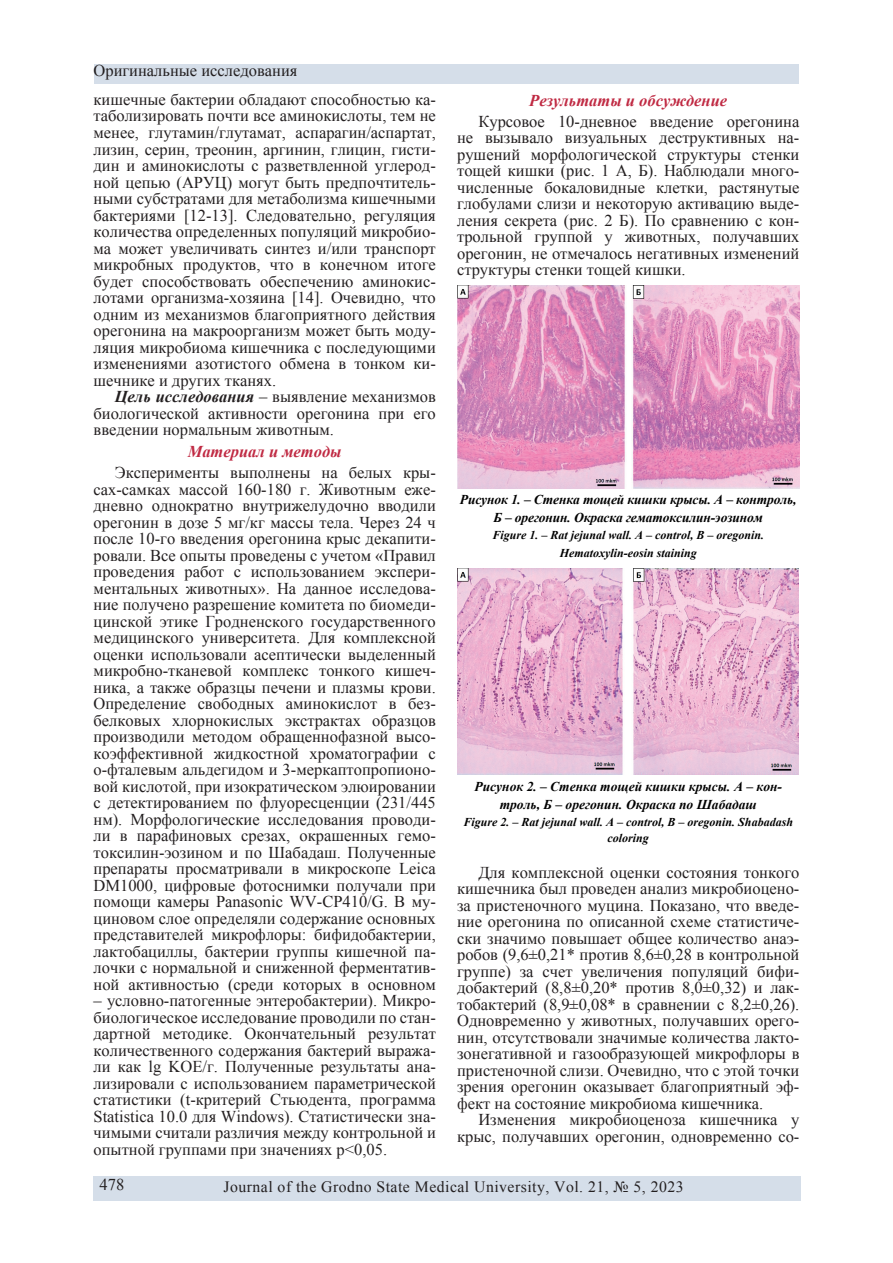
<style>
.page{position:relative;width:893px;height:1263px;background:#fff}
.page>*{position:absolute;margin:0;border:0;box-sizing:border-box;transform-origin:0 0}
.t1{font:16.5px/16.5px "Times New Roman";color:#231f20;text-align:justify}
.t2{font:italic 700 16.5px "Times New Roman";color:#c02a43}
.t3{font:15.75px "Times New Roman";letter-spacing:.03em;color:#231f20}
.t4{font:italic 700 13.5px/18px "Times New Roman";letter-spacing:-.01em;color:#000001;text-align:center}
.t5{font:italic 700 12px/18px "Times New Roman";color:#000001;text-align:center}
.s1{font-weight:700;font-style:italic}
</style>
<div class="page">
<div style="left:94px;top:1176px;width:707px;height:25px;background:#d5dee9"></div>
<div style="left:94px;top:65px;width:705px;height:19px;background:#d5dee9"></div>
<img style="left:457px;top:286px;width:342px;height:203px">
<img style="left:457px;top:568px;width:342px;height:207px">
<p class="t1" style="left:94px;top:56px;width:344px;line-height:29px">Оригинальные исследования<br>кишечные бактерии обладают способностью ка-</p>
<p class="t1" style="left:94px;top:107px;width:344px">таболизировать почти все аминокислоты, тем не менее, глутамин/глутамат, аспарагин/аспартат, лизин, серин, треонин, аргинин, глицин, гисти&shy;дин и аминокислоты с разветвленной углерод&shy;ной цепью (АРУЦ) могут быть предпочтитель&shy;ными субстратами для метаболизма кишечными бактериями [12-13]. Следовательно, регуляция количества определенных популяций микробио&shy;ма может увеличивать синтез и/или транспорт микробных продуктов, что в конечном итоге будет способствовать обеспечению аминокис&shy;лотами организма-хозяина [14]. Очевидно, что одним из механизмов благоприятного действия орегонина на макроорганизм может быть моду&shy;ляция микробиома кишечника с последующими изменениями азотистого обмена в тонком ки&shy;шечнике и других тканях.</p>
<p class="t1" style="left:94px;top:388px;width:344px;text-indent:21px"><span class="s1">Цель исследования</span> – выявление механизмов биологической активности орегонина при его введении нормальным животным.</p>
<p class="t2" style="left:188px;top:440px;width:155px">Материал и методы</p>
<p class="t1" style="left:94px;top:464px;width:344px;text-indent:21px">Эксперименты выполнены на белых кры&shy;сах-самках массой 160-180 г. Животным еже&shy;дневно однократно внутрижелудочно вводили орегонин в дозе 5 мг/кг массы тела. Через 24 ч после 10-го введения орегонина крыс декапити&shy;ровали. Все опыты проведены с учетом «Правил проведения работ с использованием экспери&shy;ментальных животных». На данное исследова&shy;ние получено разрешение комитета по биомеди&shy;цинской этике Гродненского государственного медицинского университета. Для комплексной оценки использовали асептически выделенный микробно-тканевой комплекс тонкого кишеч&shy;ника, а также образцы печени и плазмы крови.<br>Определение свободных аминокислот в без&shy;белковых хлорнокислых экстрактах образцов производили методом обращеннофазной высо&shy;коэффективной жидкостной хроматографии с о-фталевым альдегидом и 3-меркаптопропионо&shy;вой кислотой, при изократическом элюировании с детектированием по флуоресценции (231/445 нм). Морфологические исследования проводи&shy;ли в парафиновых срезах, окрашенных гемо&shy;токсилин-эозином и по Шабадаш. Полученные препараты просматривали в микроскопе Leica DM1000, цифровые фотоснимки получали при помощи камеры Panasonic WV-CP410/G. В му&shy;циновом слое определяли содержание основных представителей микрофлоры: бифидобактерии, лактобациллы, бактерии группы кишечной па&shy;лочки с нормальной и сниженной ферментатив&shy;ной активностью (среди которых в основном</p>
<p class="t1" style="left:94px;top:992px;width:344px">– условно-патогенные энтеробактерии). Микро&shy;биологическое исследование проводили по стан&shy;дартной методике. Окончательный результат количественного содержания бактерий выража&shy;ли как lg KOE/г. Полученные результаты ана&shy;лизировали с использованием параметрической статистики (t-критерий Стьюдента, программа Statistica 10.0 для Windows). Статистически зна&shy;чимыми считали различия между контрольной и опытной группами при значениях р&lt;0,05.</p>
<p class="t2" style="left:529px;top:89px;width:199px">Результаты и обсуждение</p>
<p class="t1" style="left:457px;top:113px;width:344px;text-indent:21px">Курсовое 10-дневное введение орегонина не вызывало визуальных деструктивных на&shy;рушений морфологической структуры стенки тощей кишки (рис. 1 А, Б). Наблюдали много&shy;численные бокаловидные клетки, растянутые глобулами слизи и некоторую активацию выде&shy;ления секрета (рис. 2 Б). По сравнению с кон&shy;трольной группой у животных, получавших орегонин, не отмечалось негативных изменений структуры стенки тощей кишки.</p>
<p class="t4" style="left:460px;top:490px;width:338px">Рисунок 1. – Стенка тощей кишки крысы. А – контроль,<br>Б – орегонин. Окраска гематоксилин-эозином</p>
<p class="t5" style="left:492px;top:525px;width:273px">Figure 1. – Rat jejunal wall. A – control, B – oregonin.<br>Hematoxylin-eosin staining</p>
<p class="t4" style="left:474px;top:777px;width:309px">Рисунок 2. – Стенка тощей кишки крысы. А – кон&shy;троль, Б – орегонин. Окраска по Шабадаш</p>
<p class="t5" style="left:464px;top:813px;width:331px;line-height:16.5px">Figure 2. – Rat jejunal wall. A – control, B – oregonin. Shabadash coloring</p>
<p class="t1" style="left:457px;top:863px;width:344px;text-indent:21px">Для комплексной оценки состояния тонкого кишечника был проведен анализ микробиоцено&shy;за пристеночного муцина. Показано, что введе&shy;ние орегонина по описанной схеме статистиче&shy;ски значимо повышает общее количество анаэ&shy;робов (9,6±0,21* против 8,6±0,28 в контрольной группе) за счет увеличения популяций бифи&shy;добактерий (8,8±0,20* против 8,0±0,32) и лак&shy;тобактерий (8,9±0,08* в сравнении с 8,2±0,26).<br>Одновременно у животных, получавших орего&shy;нин, отсутствовали значимые количества лакто&shy;зонегативной и газообразующей микрофлоры в пристеночной слизи. Очевидно, что с этой точки зрения орегонин оказывает благоприятный эф&shy;фект на состояние микробиома кишечника.</p>
<p class="t1" style="left:457px;top:1111px;width:344px;text-align:right">Изменения микробиоценоза кишечника у крыс, получавших орегонин, одновременно со-</p>
<p class="t1" style="left:100px;top:1176px;width:26px">478</p>
<p class="t3" style="left:224px;top:1176px;width:462px">Journal of the Grodno State Medical University, Vol. 21, № 5, 2023</p>
</div>
